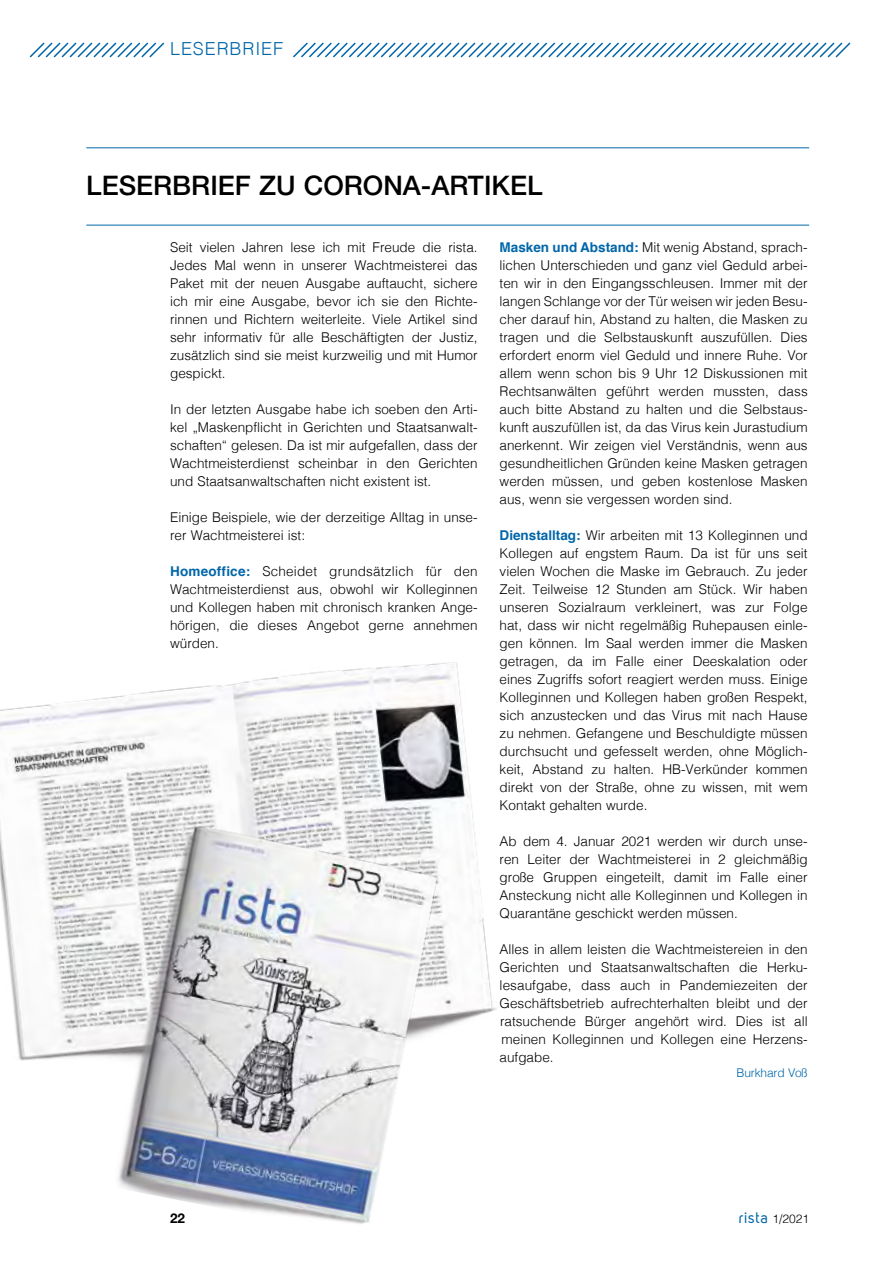
<style>
.page{position:relative;width:893px;height:1263px;background:#fff}
.page>*{position:absolute;margin:0;border:0;box-sizing:border-box;transform-origin:0 0}
.t1{font:500 27px "Helvetica Neue";color:#000}
.t2{font:300 18px "Helvetica";letter-spacing:.05em;color:#0066a9}
.t3{font:300 13.5px/18px "Helvetica";color:#000;text-align:justify}
.t4{font:700 13.5px "Helvetica Neue";color:#000}
.t5{font:300 12px "Helvetica";color:#000}
.t6{font:300 12px "Helvetica";letter-spacing:-.015em;color:#0066a9}
.s1{font-weight:700;color:#0066a9}
.s2{font-family:"Uni Sans Regular";font-weight:400;font-size:15px;color:#0066a9}
</style>
<div class="page">
<svg style="left:29px;top:42px;width:822px;height:16px"></svg>
<hr style="left:86px;top:147px;width:723px;height:1px;background:#0066a9">
<hr style="left:86px;top:225px;width:723px;height:1px;background:#0066a9">
<img style="left:0;top:662px;width:497px;height:399px">
<img style="left:95px;top:799px;width:394px;height:425px">
<h2 class="t2" style="left:170px;top:34px;width:115px">LESERBRIEF</h2>
<h1 class="t1" style="left:86px;top:169px;width:458px">LESERBRIEF ZU CORONA-ARTIKEL</h1>
<p class="t3" style="left:170px;top:237px;width:309px">Seit vielen Jahren lese ich mit Freude die rista.<br>Jedes Mal wenn in unserer Wachtmeisterei das Paket mit der neuen Ausgabe auftaucht, sichere ich mir eine Ausgabe, bevor ich sie den Richte&shy;rinnen und Richtern weiterleite. Viele Artikel sind sehr informativ für alle Beschäftigten der Justiz, zusätzlich sind sie meist kurzweilig und mit Humor gespickt.</p>
<p class="t3" style="left:170px;top:399px;width:309px">In der letzten Ausgabe habe ich soeben den Arti&shy;kel „Maskenpflicht in Gerichten und Staatsanwalt&shy;schaften“ gelesen. Da ist mir aufgefallen, dass der Wachtmeisterdienst scheinbar in den Gerichten und Staatsanwaltschaften nicht existent ist.</p>
<p class="t3" style="left:170px;top:507px;width:309px">Einige Beispiele, wie der derzeitige Alltag in unse&shy;rer Wachtmeisterei ist:</p>
<p class="t3" style="left:170px;top:561px;width:309px"><span class="s1">Homeoffice:</span> Scheidet grundsätzlich für den Wachtmeisterdienst aus, obwohl wir Kolleginnen und Kollegen haben mit chronisch kranken Ange&shy;hörigen, die dieses Angebot gerne annehmen würden.</p>
<p class="t3" style="left:500px;top:237px;width:310px"><span class="s1">Masken und Abstand:</span> Mit wenig Abstand, sprach&shy;lichen Unterschieden und ganz viel Geduld arbei&shy;ten wir in den Eingangsschleusen. Immer mit der langen Schlange vor der Tür weisen wir jeden Besu&shy;cher darauf hin, Abstand zu halten, die Masken zu tragen und die Selbstauskunft auszufüllen. Dies erfordert enorm viel Geduld und innere Ruhe. Vor allem wenn schon bis 9 Uhr 12 Diskussionen mit Rechtsanwälten geführt werden mussten, dass auch bitte Abstand zu halten und die Selbstaus&shy;kunft auszufüllen ist, da das Virus kein Jurastudium anerkennt. Wir zeigen viel Verständnis, wenn aus gesundheitlichen Gründen keine Masken getragen werden müssen, und geben kostenlose Masken aus, wenn sie vergessen worden sind.</p>
<p class="t3" style="left:500px;top:525px;width:309px"><span class="s1">Dienstalltag:</span> Wir arbeiten mit 13 Kolleginnen und Kollegen auf engstem Raum. Da ist für uns seit vielen Wochen die Maske im Gebrauch. Zu jeder Zeit. Teilweise 12 Stunden am Stück. Wir haben unseren Sozialraum verkleinert, was zur Folge hat, dass wir nicht regelmäßig Ruhepausen einle&shy;gen können. Im Saal werden immer die Masken getragen, da im Falle einer Deeskalation oder eines Zugriffs sofort reagiert werden muss. Einige Kolleginnen und Kollegen haben großen Respekt, sich anzustecken und das Virus mit nach Hause zu nehmen. Gefangene und Beschuldigte müssen durchsucht und gefesselt werden, ohne Möglich&shy;keit, Abstand zu halten. HB-Verkünder kommen direkt von der Straße, ohne zu wissen, mit wem Kontakt gehalten wurde.</p>
<p class="t3" style="left:500px;top:831px;width:310px">Ab dem 4. Januar 2021 werden wir durch unse&shy;ren Leiter der Wachtmeisterei in 2 gleichmäßig große Gruppen eingeteilt, damit im Falle einer Ansteckung nicht alle Kolleginnen und Kollegen in Quarantäne geschickt werden müssen.</p>
<p class="t3" style="left:500px;top:939px;width:310px">Alles in allem leisten die Wachtmeistereien in den Gerichten und Staatsanwaltschaften die Herku&shy;lesaufgabe, dass auch in Pandemiezeiten der Geschäftsbetrieb aufrechterhalten bleibt und der ratsuchende Bürger angehört wird. Dies ist all meinen Kolleginnen und Kollegen eine Herzens&shy;aufgabe.</p>
<p class="t6" style="left:737px;top:1063px;width:73px">Burkhard Voß</p>
<p class="t4" style="left:170px;top:1210px;width:17px">22</p>
<p class="t5" style="left:739px;top:1209px;width:72px"><span class="s2">rista</span> 1/2021</p>
</div>
